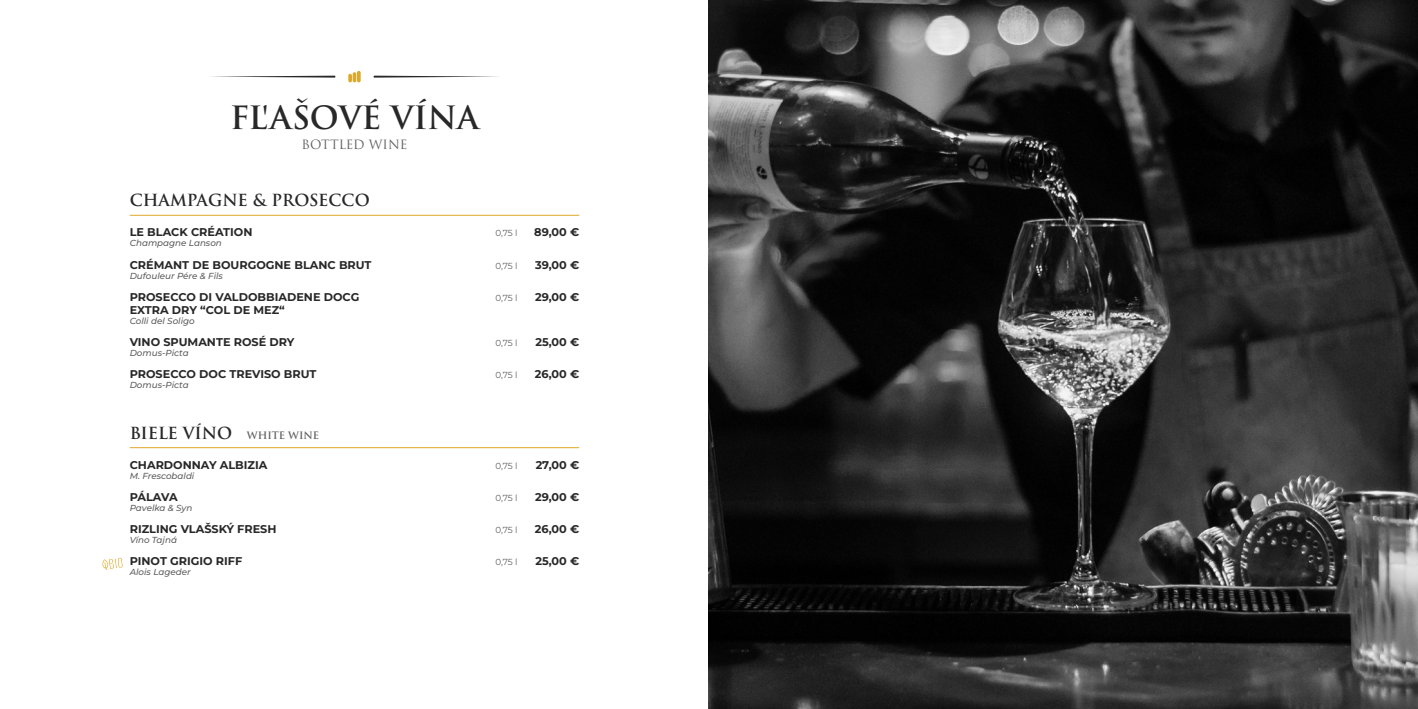
<style>
.page{position:relative;width:1418px;height:709px;background:#fff}
.page>*{position:absolute;margin:0;border:0;box-sizing:border-box;transform-origin:0 0}
.t1{font:600 31.25px "Trajan Pro 3";color:#282828}
.t2{font:600 16.25px "Trajan Pro 3";letter-spacing:-.005em;color:#282828}
.t3{font:12.5px "Trajan Pro 3";color:#5f5f5f}
.t4{font:700 11.25px "Montserrat";color:#282828}
.t5{font:italic 500 8.75px "Montserrat";color:#5f5f5f}
.t6{font:8.75px "Montserrat";letter-spacing:-.02em;color:#5f5f5f}
.s1{font-size:10px;color:#5f5f5f}
</style>
<div class="page">
<img style="left:709px;top:0;width:708px;height:709px">
<svg style="left:211px;top:76px;width:124px;height:2px"></svg>
<svg style="left:373px;top:76px;width:125px;height:2px"></svg>
<svg style="left:348px;top:74px;width:4px;height:8px"></svg>
<svg style="left:352px;top:72px;width:4px;height:10px"></svg>
<svg style="left:357px;top:71px;width:4px;height:11px"></svg>
<hr style="left:130px;top:215px;width:449px;height:1px;background:#dfa92a">
<hr style="left:130px;top:447px;width:449px;height:1px;background:#dfa92a">
<svg style="left:102px;top:557px;width:21px;height:13px"></svg>
<p class="t1" style="left:230px;top:95px;width:250px">FĽAŠOVÉ VÍNA</p>
<p class="t3" style="left:301px;top:136px;width:108px">BOTTLED WINE</p>
<p class="t2" style="left:130px;top:189px;width:242px">CHAMPAGNE &amp; PROSECCO</p>
<p class="t4" style="left:130px;top:225px;width:124px">LE BLACK CRÉATION</p>
<p class="t5" style="left:130px;top:237px;width:94px">Champagne Lanson</p>
<p class="t6" style="left:495px;top:227px;width:24px">0,75 l</p>
<p class="t4" style="left:534px;top:225px;width:46px">89,00 €</p>
<p class="t4" style="left:130px;top:257px;width:243px">CRÉMANT DE BOURGOGNE BLANC BRUT</p>
<p class="t5" style="left:130px;top:270px;width:95px">Dufouleur Pére &amp; Fils</p>
<p class="t6" style="left:495px;top:260px;width:24px">0,75 l</p>
<p class="t4" style="left:535px;top:257px;width:46px">39,00 €</p>
<p class="t4" style="left:130px;top:289px;width:231px">PROSECCO DI VALDOBBIADENE DOCG</p>
<p class="t4" style="left:130px;top:303px;width:157px">EXTRA DRY “COL DE MEZ“</p>
<p class="t5" style="left:130px;top:315px;width:66px">Colli del Soligo</p>
<p class="t6" style="left:495px;top:292px;width:24px">0,75 l</p>
<p class="t4" style="left:535px;top:289px;width:46px">29,00 €</p>
<p class="t4" style="left:130px;top:335px;width:166px">VINO SPUMANTE ROSÉ DRY</p>
<p class="t5" style="left:130px;top:347px;width:60px">Domus-Picta</p>
<p class="t6" style="left:495px;top:337px;width:24px">0,75 l</p>
<p class="t4" style="left:535px;top:335px;width:45px">25,00 €</p>
<p class="t4" style="left:130px;top:367px;width:188px">PROSECCO DOC TREVISO BRUT</p>
<p class="t5" style="left:130px;top:379px;width:60px">Domus-Picta</p>
<p class="t6" style="left:495px;top:369px;width:24px">0,75 l</p>
<p class="t4" style="left:535px;top:367px;width:46px">26,00 €</p>
<p class="t2" style="left:130px;top:421px;width:191px">BIELE VÍNO <span class="s1">WHITE WINE</span></p>
<p class="t4" style="left:130px;top:457px;width:139px">CHARDONNAY ALBIZIA</p>
<p class="t5" style="left:130px;top:470px;width:66px">M. Frescobaldi</p>
<p class="t6" style="left:495px;top:460px;width:24px">0,75 l</p>
<p class="t4" style="left:535px;top:457px;width:45px">27,00 €</p>
<p class="t4" style="left:130px;top:489px;width:49px">PÁLAVA</p>
<p class="t5" style="left:130px;top:502px;width:64px">Pavelka &amp; Syn</p>
<p class="t6" style="left:495px;top:492px;width:24px">0,75 l</p>
<p class="t4" style="left:535px;top:489px;width:46px">29,00 €</p>
<p class="t4" style="left:130px;top:521px;width:148px">RIZLING VLAŠSKÝ FRESH</p>
<p class="t5" style="left:130px;top:534px;width:49px">Víno Tajná</p>
<p class="t6" style="left:495px;top:524px;width:24px">0,75 l</p>
<p class="t4" style="left:535px;top:521px;width:46px">26,00 €</p>
<p class="t4" style="left:130px;top:553px;width:114px">PINOT GRIGIO RIFF</p>
<p class="t5" style="left:130px;top:566px;width:62px">Alois Lageder</p>
<p class="t6" style="left:495px;top:556px;width:24px">0,75 l</p>
<p class="t4" style="left:535px;top:553px;width:45px">25,00 €</p>
</div>
